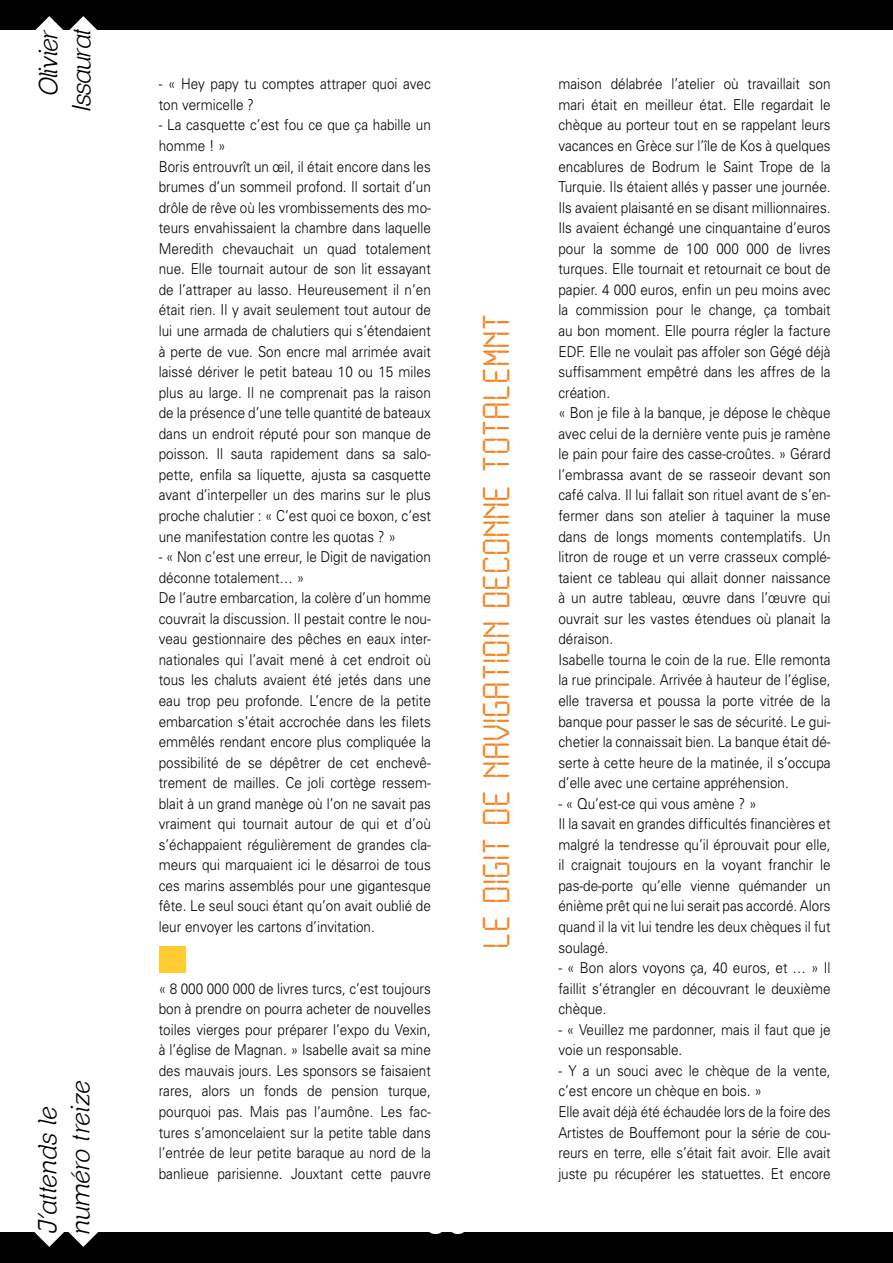
<style>
.page{position:relative;width:893px;height:1263px;background:#fff}
.page>*{position:absolute;margin:0;border:0;box-sizing:border-box;transform-origin:0 0}
.t1{font:300 33px "Liquid Crystal";color:#f58220}
.t2{font:800 30px "Clemente P Dao";color:#fff}
.t3{font:italic 300 25.5px/33px "Clemente P Daf";letter-spacing:.03em;color:#000;scale:.95 1}
.t4{font:300 15px/20.5px "Univers";color:#000;scale:.9 1}
</style>
<div class="page">
<div style="left:0;top:1232px;width:893px;height:31px;background:#000"></div>
<svg style="left:35px;top:1232px;width:63px;height:15px"></svg>
<div style="left:0;top:0;width:893px;height:30px;background:#000"></div>
<svg style="left:35px;top:16px;width:62px;height:14px"></svg>
<div style="left:159px;top:946px;width:27px;height:27px;background:#ffcc31"></div>
<h3 class="t3" style="left:32px;top:110px;width:87px;text-align:center;rotate:-90deg">Olivier<br>Issaurat</h3>
<h3 class="t3" style="left:31px;top:1233px;width:163px;rotate:-90deg">J’attends le numéro treize</h3>
<p class="t4" style="left:159px;top:73px;width:304px">- « Hey papy tu comptes attraper quoi avec ton vermicelle ?</p>
<p class="t4" style="left:159px;top:114px;width:304px">- La casquette c’est fou ce que ça habille un homme ! »<br>Boris entrouvrît un œil, il était encore dans les brumes d’un sommeil profond. Il sortait d’un drôle de rêve où les vrombissements des mo&shy;teurs envahissaient la chambre dans laquelle Meredith chevauchait un quad totalement nue. Elle tournait autour de son lit essayant de l’attraper au lasso. Heureusement il n’en était rien. Il y avait seulement tout autour de lui une armada de chalutiers qui s’étendaient à perte de vue. Son encre mal arrimée avait laissé dériver le petit bateau 10 ou 15 miles plus au large. Il ne comprenait pas la raison de la présence d’une telle quantité de bateaux dans un endroit réputé pour son manque de poisson. Il sauta rapidement dans sa salo&shy;pette, enfila sa liquette, ajusta sa casquette avant d’interpeller un des marins sur le plus proche chalutier : « C’est quoi ce boxon, c’est une manifestation contre les quotas ? »</p>
<p class="t4" style="left:159px;top:546px;width:304px">- « Non c’est une erreur, le Digit de navigation déconne totalement… »<br>De l’autre embarcation, la colère d’un homme couvrait la discussion. Il pestait contre le nou&shy;veau gestionnaire des pêches en eaux inter&shy;nationales qui l’avait mené à cet endroit où tous les chaluts avaient été jetés dans une eau trop peu profonde. L’encre de la petite embarcation s’était accrochée dans les filets emmêlés rendant encore plus compliquée la possibilité de se dépêtrer de cet enchevê&shy;trement de mailles. Ce joli cortège ressem&shy;blait à un grand manège où l’on ne savait pas vraiment qui tournait autour de qui et d’où s’échappaient régulièrement de grandes cla&shy;meurs qui marquaient ici le désarroi de tous ces marins assemblés pour une gigantesque fête. Le seul souci étant qu’on avait oublié de leur envoyer les cartons d’invitation.</p>
<p class="t4" style="left:159px;top:978px;width:304px;text-align:justify">« 8 000 000 000 de livres turcs, c’est toujours bon à prendre on pourra acheter de nouvelles toiles vierges pour préparer l’expo du Vexin, à l’église de Magnan. » Isabelle avait sa mine des mauvais jours. Les sponsors se faisaient rares, alors un fonds de pension turque, pourquoi pas. Mais pas l’aumône. Les fac&shy;tures s’amoncelaient sur la petite table dans l’entrée de leur petite baraque au nord de la banlieue parisienne. Jouxtant cette pauvre</p>
<h2 class="t2" style="left:468px;top:1241px;width:45px;rotate:-180deg">92</h2>
<h1 class="t1" style="left:479px;top:946px;width:636px;rotate:-90deg">le digit de navigation deconne totalemnt</h1>
<p class="t4" style="left:558px;top:73px;width:304px">maison délabrée l’atelier où travaillait son mari était en meilleur état. Elle regardait le chèque au porteur tout en se rappelant leurs vacances en Grèce sur l’île de Kos à quelques encablures de Bodrum le Saint Trope de la Turquie. Ils étaient allés y passer une journée.<br>Ils avaient plaisanté en se disant millionnaires.<br>Ils avaient échangé une cinquantaine d’euros pour la somme de 100 000 000 de livres turques. Elle tournait et retournait ce bout de papier. 4 000 euros, enfin un peu moins avec la commission pour le change, ça tombait au bon moment. Elle pourra régler la facture EDF. Elle ne voulait pas affoler son Gégé déjà suffisamment empêtré dans les affres de la création.<br>« Bon je file à la banque, je dépose le chèque avec celui de la dernière vente puis je ramène le pain pour faire des casse-croûtes. » Gérard l’embrassa avant de se rasseoir devant son café calva. Il lui fallait son rituel avant de s’en&shy;fermer dans son atelier à taquiner la muse dans de longs moments contemplatifs. Un litron de rouge et un verre crasseux complé&shy;taient ce tableau qui allait donner naissance à un autre tableau, œuvre dans l’œuvre qui ouvrait sur les vastes étendues où planait la déraison.<br>Isabelle tourna le coin de la rue. Elle remonta la rue principale. Arrivée à hauteur de l’église, elle traversa et poussa la porte vitrée de la banque pour passer le sas de sécurité. Le gui&shy;chetier la connaissait bien. La banque était dé&shy;serte à cette heure de la matinée, il s’occupa d’elle avec une certaine appréhension.</p>
<p class="t4" style="left:558px;top:793px;width:304px">- « Qu’est-ce qui vous amène ? »<br>Il la savait en grandes difficultés financières et malgré la tendresse qu’il éprouvait pour elle, il craignait toujours en la voyant franchir le pas-de-porte qu’elle vienne quémander un énième prêt qui ne lui serait pas accordé. Alors quand il la vit lui tendre les deux chèques il fut soulagé.</p>
<p class="t4" style="left:558px;top:957px;width:304px;text-align:justify">- « Bon alors voyons ça, 40 euros, et … » Il faillit s’étrangler en découvrant le deuxième chèque.</p>
<p class="t4" style="left:558px;top:1019px;width:304px">- « Veuillez me pardonner, mais il faut que je voie un responsable.</p>
<p class="t4" style="left:558px;top:1060px;width:304px">- Y a un souci avec le chèque de la vente, c’est encore un chèque en bois. »<br>Elle avait déjà été échaudée lors de la foire des Artistes de Bouffemont pour la série de cou&shy;reurs en terre, elle s’était fait avoir. Elle avait juste pu récupérer les statuettes. Et encore</p>
</div>
